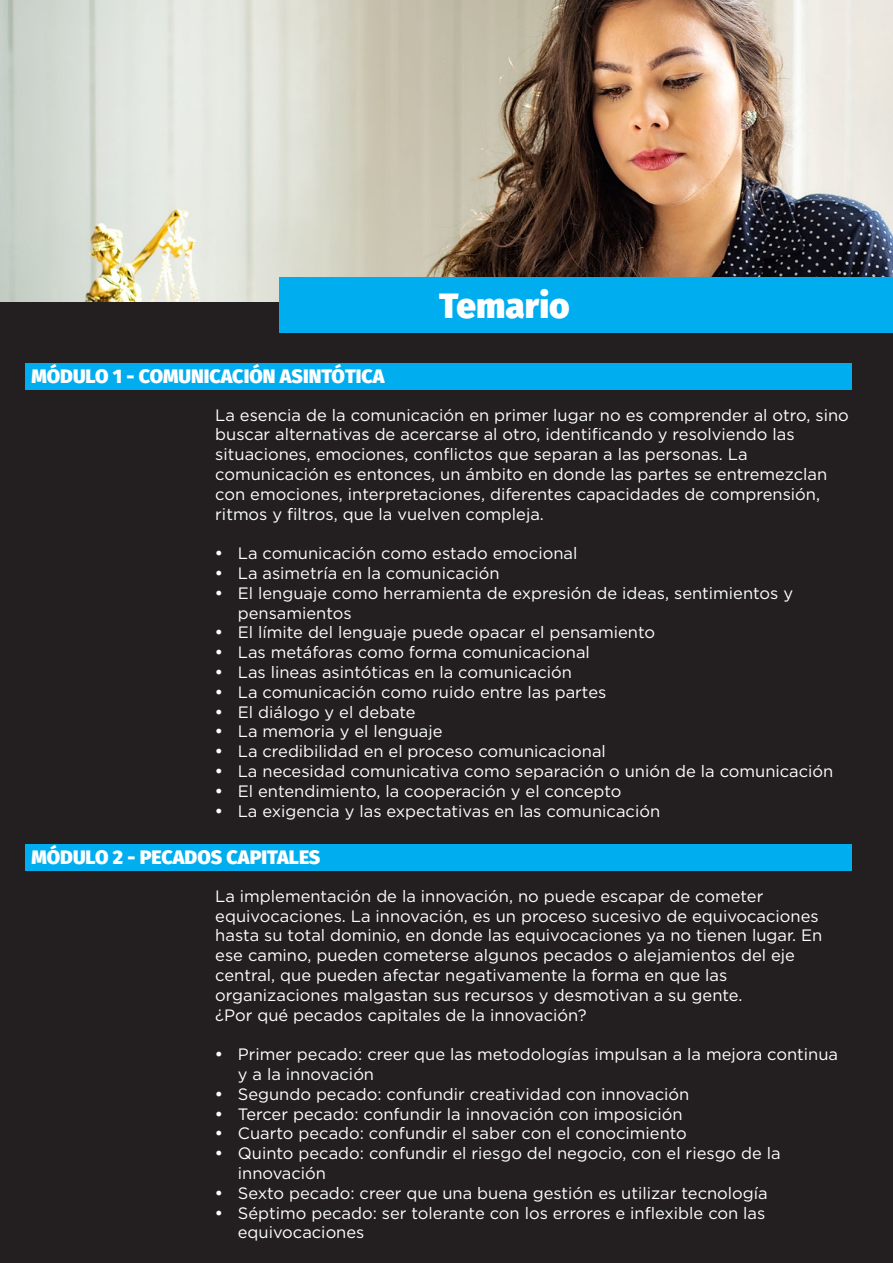
<style>
.page{position:relative;width:893px;height:1263px;background:#231f20}
.page>*{position:absolute;margin:0;border:0;box-sizing:border-box;transform-origin:0 0}
.t1{font:900 35.1px "Fira Sans";color:#fff}
.t2{font:900 19.5px "Fira Sans";color:#fff}
.t3{font:16.5px/19.8px "Gotham";color:#fff}
</style>
<div class="page">
<img style="left:0;top:0;width:893px;height:301px">
<div style="left:279px;top:277px;width:614px;height:55px;background:#00aeef"></div>
<div style="left:25px;top:363px;width:827px;height:26px;background:#00aeef"></div>
<div style="left:25px;top:844px;width:827px;height:26px;background:#00aeef"></div>
<h1 class="t1" style="left:439px;top:286px;width:132px">Temario</h1>
<p class="t2" style="left:32px;top:365px;width:354px">MÓDULO 1 - COMUNICACIÓN ASINTÓTICA</p>
<p class="t3" style="left:215px;top:406px;width:635px">La esencia de la comunicación en primer lugar no es comprender al otro, sino buscar alternativas de acercarse al otro, identificando y resolviendo las situaciones, emociones, conflictos que separan a las personas. La comunicación es entonces, un ámbito en donde las partes se entremezclan con emociones, interpretaciones, diferentes capacidades de comprensión, ritmos y filtros, que la vuelven compleja.</p>
<p class="t3" style="left:238px;top:544px;width:597px">La comunicación como estado emocional<br>La asimetría en la comunicación<br>El lenguaje como herramienta de expresión de ideas, sentimientos y pensamientos<br>El límite del lenguaje puede opacar el pensamiento<br>Las metáforas como forma comunicacional<br>Las lineas asintóticas en la comunicación<br>La comunicación como ruido entre las partes<br>El diálogo y el debate<br>La memoria y el lenguaje<br>La credibilidad en el proceso comunicacional<br>La necesidad comunicativa como separación o unión de la comunicación El entendimiento, la cooperación y el concepto<br>La exigencia y las expectativas en las comunicación</p>
<p class="t2" style="left:32px;top:846px;width:290px">MÓDULO 2 - PECADOS CAPITALES</p>
<p class="t3" style="left:215px;top:887px;width:609px">La implementación de la innovación, no puede escapar de cometer equivocaciones. La innovación, es un proceso sucesivo de equivocaciones hasta su total dominio, en donde las equivocaciones ya no tienen lugar. En ese camino, pueden cometerse algunos pecados o alejamientos del eje central, que pueden afectar negativamente la forma en que las organizaciones malgastan sus recursos y desmotivan a su gente.<br>¿Por qué pecados capitales de la innovación?</p>
<p class="t3" style="left:238px;top:1045px;width:602px">Primer pecado: creer que las metodologías impulsan a la mejora continua y a la innovación<br>Segundo pecado: confundir creatividad con innovación<br>Tercer pecado: confundir la innovación con imposición<br>Cuarto pecado: confundir el saber con el conocimiento<br>Quinto pecado: confundir el riesgo del negocio, con el riesgo de la innovación<br>Sexto pecado: creer que una buena gestión es utilizar tecnología Séptimo pecado: ser tolerante con los errores e inflexible con las equivocaciones</p>
</div>
